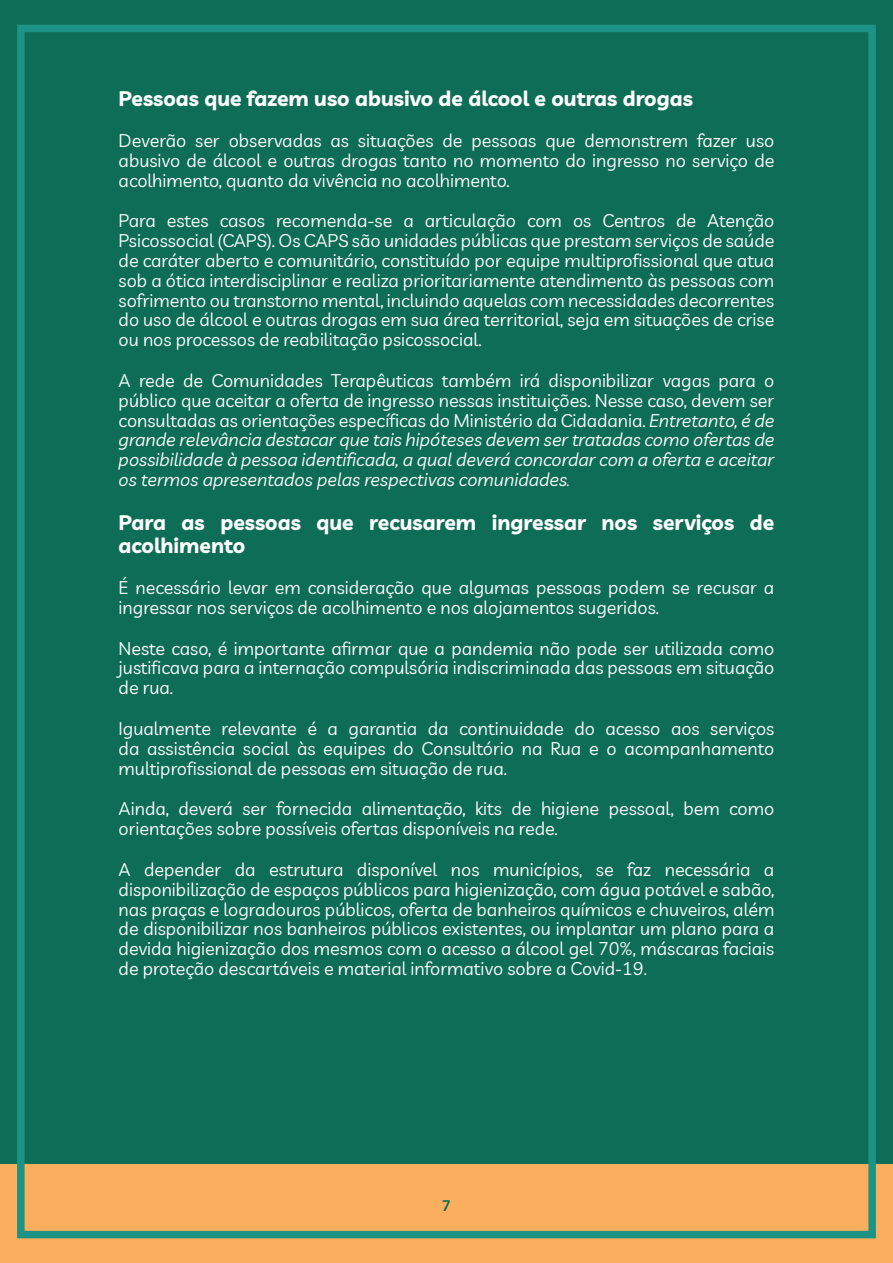
<style>
.page{position:relative;width:893px;height:1263px;background:#fff}
.page>*{position:absolute;margin:0;border:0;box-sizing:border-box;transform-origin:0 0}
.t1{font:700 21px/23.1px "Livvic";color:#fff}
.t2{font:18px/19.8px "Livvic";color:#fff;text-align:justify}
.t3{font:italic 18px/19.8px "Livvic";color:#fff;text-align:justify}
.t4{font:600 15px "Livvic";color:#0e6d57}
.s1{font-style:normal}
.s2{font-size:15px}
</style>
<div class="page">
<div style="left:0;top:1px;width:893px;height:1262px;background:#0e6d57"></div>
<div style="left:0;top:1164px;width:893px;height:99px;background:#faae5e"></div>
<div style="left:17px;top:25px;width:859px;height:1213px;border:8px solid #1d9385"></div>
<p class="t1" style="left:119px;top:85px;width:576px">Pessoas que fazem uso abusivo de álcool e outras drogas</p>
<p class="t2" style="left:119px;top:130px;width:657px">Deverão ser observadas as situações de pessoas que demonstrem fazer uso abusivo de álcool e outras drogas tanto no momento do ingresso no serviço de acolhimento, quanto da vivência no acolhimento.</p>
<p class="t2" style="left:119px;top:210px;width:657px">Para estes casos recomenda-se a articulação com os Centros de Atenção Psicossocial (CAPS). Os CAPS são unidades públicas que prestam serviços de saúde de caráter aberto e comunitário, constituído por equipe multiprofissional que atua sob a ótica interdisciplinar e realiza prioritariamente atendimento às pessoas com sofrimento ou transtorno mental, incluindo aquelas com necessidades decorrentes do uso de álcool e outras drogas em sua área territorial, seja em situações de crise ou nos processos de reabilitação psicossocial.</p>
<p class="t3" style="left:119px;top:370px;width:657px"><span class="s1">A rede de Comunidades Terapêuticas também irá disponibilizar vagas para o público que aceitar a oferta de ingresso nessas instituições. Nesse caso, devem ser consultadas as orientações específicas do Ministério da Cidadania.</span> Entretanto, é de grande relevância destacar que tais hipóteses devem ser tratadas como ofertas de possibilidade à pessoa identificada, a qual deverá concordar com a oferta e aceitar os termos apresentados pelas respectivas comunidades<span class="s2">.</span></p>
<p class="t1" style="left:119px;top:509px;width:657px">Para as pessoas que recusarem ingressar nos serviços de acolhimento</p>
<p class="t2" style="left:119px;top:577px;width:657px">É necessário levar em consideração que algumas pessoas podem se recusar a ingressar nos serviços de acolhimento e nos alojamentos sugeridos.</p>
<p class="t2" style="left:119px;top:637px;width:657px">Neste caso, é importante afirmar que a pandemia não pode ser utilizada como justificava para a internação compulsória indiscriminada das pessoas em situação de rua.</p>
<p class="t2" style="left:119px;top:718px;width:657px">Igualmente relevante é a garantia da continuidade do acesso aos serviços da assistência social às equipes do Consultório na Rua e o acompanhamento multiprofissional de pessoas em situação de rua.</p>
<p class="t2" style="left:119px;top:798px;width:657px">Ainda, deverá ser fornecida alimentação, kits de higiene pessoal, bem como orientações sobre possíveis ofertas disponíveis na rede.</p>
<p class="t2" style="left:119px;top:859px;width:657px">A depender da estrutura disponível nos municípios, se faz necessária a disponibilização de espaços públicos para higienização, com água potável e sabão, nas praças e logradouros públicos, oferta de banheiros químicos e chuveiros, além de disponibilizar nos banheiros públicos existentes, ou implantar um plano para a devida higienização dos mesmos com o acesso a álcool gel 70%, máscaras faciais de proteção descartáveis e material informativo sobre a Covid-19.</p>
<p class="t4" style="left:442px;top:1194px;width:10px">7</p>
</div>
